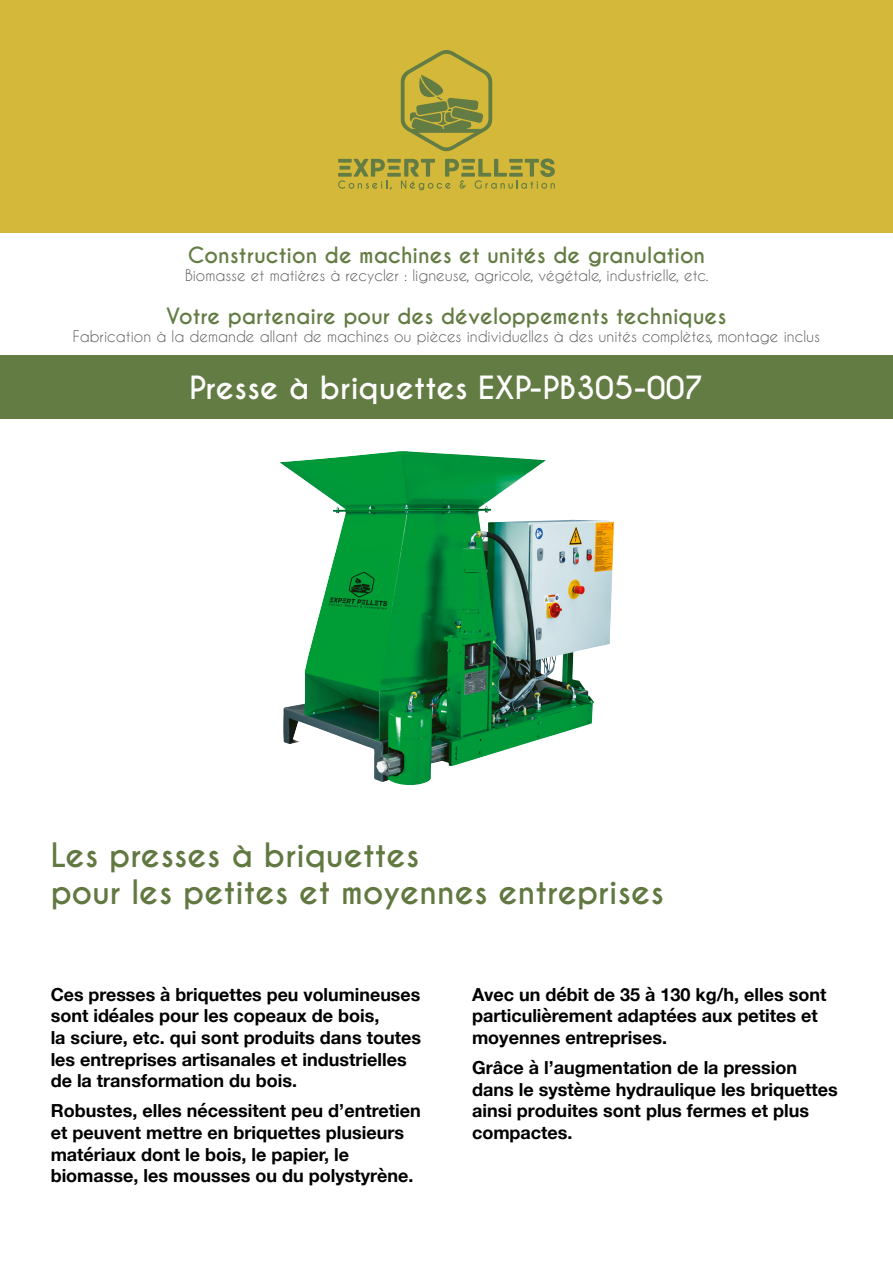
<style>
.page{position:relative;width:893px;height:1263px;background:#fff}
.page>*{position:absolute;margin:0;border:0;box-sizing:border-box;transform-origin:0 0}
.t1{font:700 31.5px/37.8px "Caviar Dreams";color:#617941}
.t2{font:700 30px "Caviar Dreams";color:#fff}
.t3{font:700 21px "Caviar Dreams";color:#637c43}
.t4{font:700 18px/21.6px "Helvetica Neue";color:#000}
.t5{font:15px "Caviar Dreams";color:#555756}
</style>
<div class="page">
<div style="left:0;top:0;width:893px;height:233px;background:#d3b839"></div>
<svg style="left:338px;top:159px;width:54px;height:31px"></svg>
<svg style="left:387px;top:173px;width:14px;height:4px"></svg>
<svg style="left:389px;top:166px;width:10px;height:4px"></svg>
<svg style="left:387px;top:159px;width:14px;height:4px"></svg>
<svg style="left:401px;top:159px;width:65px;height:31px"></svg>
<svg style="left:461px;top:173px;width:14px;height:4px"></svg>
<svg style="left:463px;top:166px;width:11px;height:4px"></svg>
<svg style="left:461px;top:159px;width:14px;height:4px"></svg>
<svg style="left:475px;top:158px;width:80px;height:31px"></svg>
<svg style="left:401px;top:50px;width:91px;height:102px"></svg>
<div style="left:0;top:355px;width:893px;height:64px;background:#637c43"></div>
<img style="left:280px;top:452px;width:334px;height:333px">
<p class="t3" style="left:188px;top:242px;width:519px">Construction de machines et unités de granulation</p>
<p class="t5" style="left:185px;top:266px;width:525px">Biomasse et matières à recycler : ligneuse, agricole, végétale, industrielle, etc.</p>
<p class="t3" style="left:166px;top:303px;width:562px">Votre partenaire pour des développements techniques</p>
<p class="t5" style="left:73px;top:327px;width:749px">Fabrication à la demande allant de machines ou pièces individuelles à des unités complètes, montage inclus</p>
<h2 class="t2" style="left:189px;top:370px;width:516px">Presse à briquettes EXP-PB305-007</h2>
<h1 class="t1" style="left:51px;top:837px;width:615px">Les presses à briquettes<br>pour les petites et moyennes entreprises</h1>
<p class="t4" style="left:51px;top:984px;width:372px">Ces presses à briquettes peu volumineuses sont idéales pour les copeaux de bois,<br>la sciure, etc. qui sont produits dans toutes les entreprises artisanales et industrielles de la transformation du bois.</p>
<p class="t4" style="left:51px;top:1100px;width:371px">Robustes, elles nécessitent peu d’entretien et peuvent mettre en briquettes plusieurs matériaux dont le bois, le papier, le biomasse, les mousses ou du polystyrène.</p>
<p class="t4" style="left:472px;top:984px;width:356px">Avec un débit de 35 à 130 kg/h, elles sont particulièrement adaptées aux petites et moyennes entreprises.</p>
<p class="t4" style="left:472px;top:1057px;width:367px">Grâce à l’augmentation de la pression dans le système hydraulique les briquettes ainsi produites sont plus fermes et plus compactes.</p>
</div>
